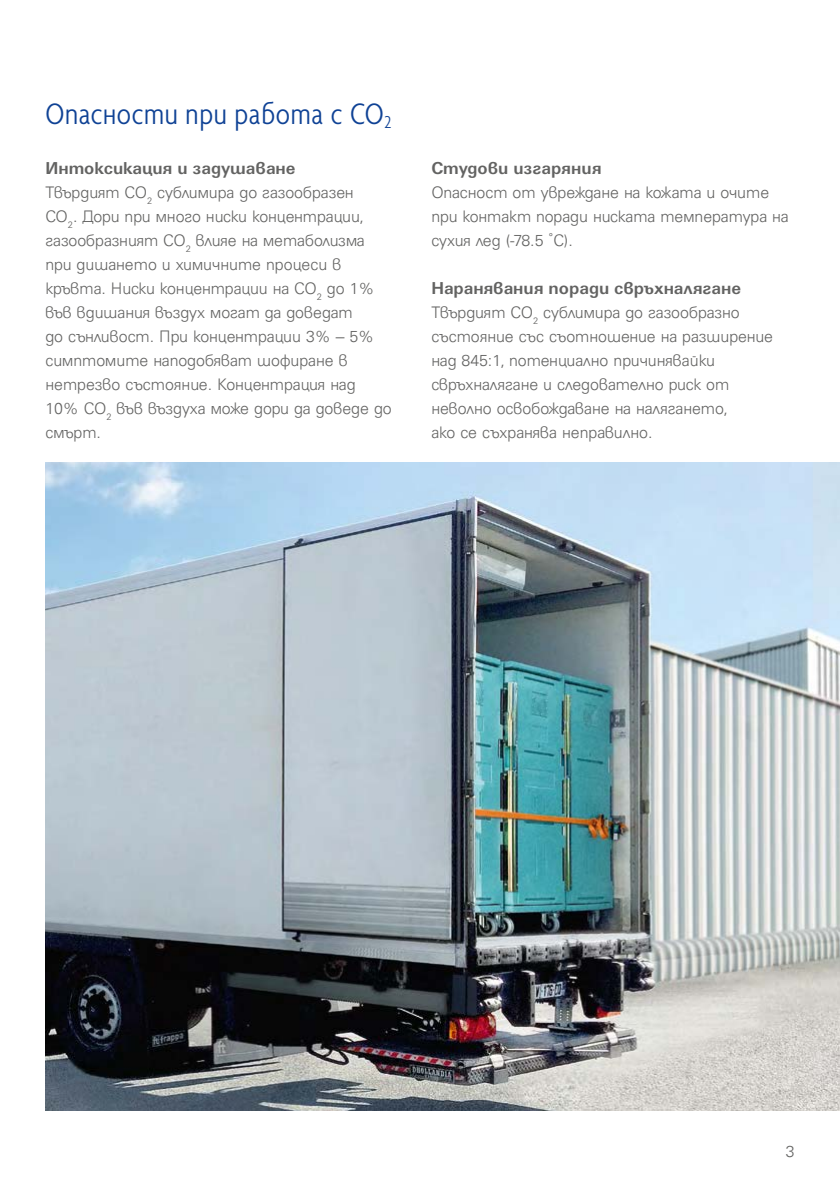
<style>
.page{position:relative;width:840px;height:1191px;background:#fff}
.page>*{position:absolute;margin:0;border:0;box-sizing:border-box;transform-origin:0 0}
.t1{font:300 condensed 32px "Agenda Bg";letter-spacing:.02em;color:#0f4295}
.t2{font:300 18px/24px "Universum Bg";color:#636362}
.t3{font:700 18px "Universum Bg";color:#636362}
.s1{font-weight:700}
</style>
<div class="page">
<img style="left:45px;top:462px;width:794px;height:648px">
<h1 class="t1" style="left:45px;top:95px;width:347px">Опасности при работа с CO<sub>2</sub></h1>
<p class="t2" style="left:45px;top:157px;width:348px"><span class="s1">Интоксикация и задушаване<br></span>Твърдият CO<sub>2</sub> сублимира до газообразен<br>CO<sub>2</sub>. Дори при много ниски концентрации, газообразният CO<sub>2</sub> влияе на метаболизма при дишането и химичните процеси в кръвта. Ниски концентрации на CO<sub>2</sub> до 1% във вдишания въздух могат да доведат<br>до сънливост. При концентрации 3% – 5% симптомите наподобяват шофиране в нетрезво състояние. Концентрация над 10% CO<sub>2</sub> във въздуха може дори да доведе до смърт.</p>
<p class="t3" style="left:431px;top:159px;width:172px">Студови изгаряния</p>
<p class="t2" style="left:431px;top:181px;width:358px">Опасност от увреждане на кожата и очите при контакт поради ниската температура на сухия лед (-78.5 °C).</p>
<p class="t2" style="left:431px;top:276px;width:343px"><span class="s1">Наранявания поради свръхналягане </span>Твърдият CO<sub>2</sub> сублимира до газообразно състояние със съотношение на разширение над 845:1, потенциално причинявайки свръхналягане и следователно риск от неволно освобождаване на налягането,<br>ако се съхранява неправилно.</p>
<p class="t2" style="left:785px;top:1139px;width:10px">3</p>
</div>
